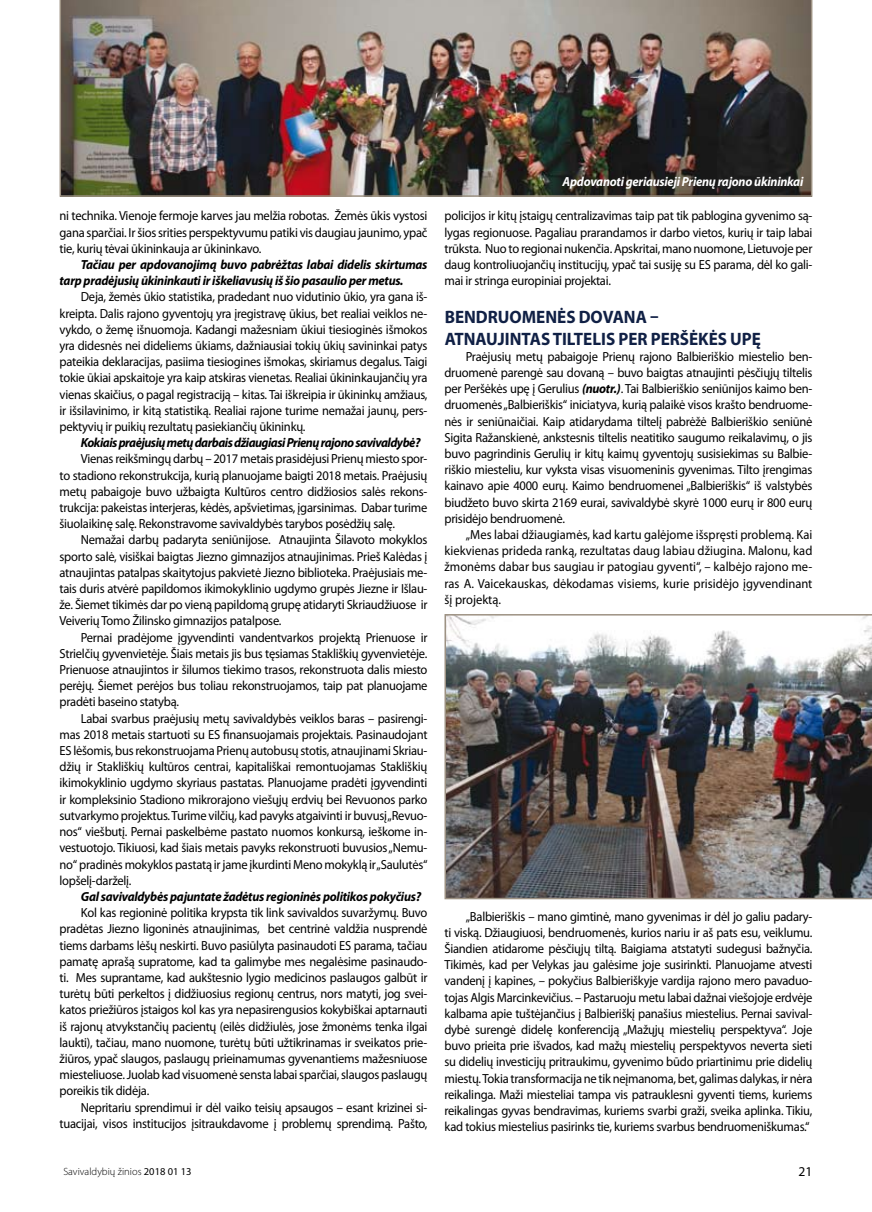
<style>
.page{position:relative;width:872px;height:1212px;background:#fff}
.page>*{position:absolute;margin:0;border:0;box-sizing:border-box;transform-origin:0 0}
.t1{font:700 18px/21.6px "Myriad Pro";color:#102045;scale:.95 1}
.t2{font:13.5px "Myriad Pro";color:#000}
.t3{font:13.2px/16.2px "Myriad Pro";letter-spacing:-.02em;color:#000;text-align:justify;scale:.95 1}
.t4{font:italic 700 13.2px/16.2px "Myriad Pro";letter-spacing:-.02em;color:#000;scale:.95 1}
.t5{font:italic 700 13.2px "Myriad Pro";letter-spacing:-.04em;color:#000;scale:.95 1}
.t6{font:italic 700 13.2px "Myriad Pro";letter-spacing:-.02em;color:#fff;scale:.95 1}
.t7{font:300 10.5px "Myriad Pro";color:#000}
.s1{font-weight:700;font-style:italic}
.s2{font-weight:400}
</style>
<div class="page">
<img style="left:60px;top:0;width:752px;height:197px">
<img style="left:444px;top:614px;width:428px;height:285px">
<p class="t3" style="left:60px;top:208px;width:389px">ni technika. Vienoje fermoje karves jau melžia robotas. Žemės ūkis vystosi gana sparčiai. Ir šios srities perspektyvumu patiki vis daugiau jaunimo, ypač tie, kurių tėvai ūkininkauja ar ūkininkavo.</p>
<p class="t4" style="left:60px;top:256px;width:389px;text-indent:21px">Tačiau per apdovanojimą buvo pabrėžtas labai didelis skirtumas tarp pradėjusių ūkininkauti ir iškeliavusių iš šio pasaulio per metus.</p>
<p class="t3" style="left:60px;top:289px;width:389px;text-indent:21px">Deja, žemės ūkio statistika, pradedant nuo vidutinio ūkio, yra gana iš&shy;kreipta. Dalis rajono gyventojų yra įregistravę ūkius, bet realiai veiklos ne&shy;vykdo, o žemę išnuomoja. Kadangi mažesniam ūkiui tiesioginės išmokos yra didesnės nei dideliems ūkiams, dažniausiai tokių ūkių savininkai patys pateikia deklaracijas, pasiima tiesiogines išmokas, skiriamus degalus. Taigi tokie ūkiai apskaitoje yra kaip atskiras vienetas. Realiai ūkininkaujančių yra vienas skaičius, o pagal registraciją – kitas. Tai iškreipia ir ūkininkų amžiaus, ir išsilavinimo, ir kitą statistiką. Realiai rajone turime nemažai jaunų, pers&shy;pektyvių ir puikių rezultatų pasiekiančių ūkininkų.</p>
<p class="t5" style="left:81px;top:434px;width:359px">Kokiais praėjusių metų darbais džiaugiasi Prienų rajono savivaldybė?</p>
<p class="t3" style="left:60px;top:451px;width:389px;text-indent:21px">Vienas reikšmingų darbų – 2017 metais prasidėjusi Prienų miesto spor&shy;to stadiono rekonstrukcija, kurią planuojame baigti 2018 metais. Praėjusių metų pabaigoje buvo užbaigta Kultūros centro didžiosios salės rekons&shy;trukcija: pakeistas interjeras, kėdės, apšvietimas, įgarsinimas. Dabar turime šiuolaikinę salę. Rekonstravome savivaldybės tarybos posėdžių salę.</p>
<p class="t3" style="left:60px;top:532px;width:389px;text-indent:21px">Nemažai darbų padaryta seniūnijose. Atnaujinta Šilavoto mokyklos sporto salė, visiškai baigtas Jiezno gimnazijos atnaujinimas. Prieš Kalėdas į atnaujintas patalpas skaitytojus pakvietė Jiezno biblioteka. Praėjusiais me&shy;tais duris atvėrė papildomos ikimokyklinio ugdymo grupės Jiezne ir Išlau&shy;že. Šiemet tikimės dar po vieną papildomą grupę atidaryti Skriaudžiuose ir Veiverių Tomo Žilinsko gimnazijos patalpose.</p>
<p class="t3" style="left:60px;top:629px;width:389px;text-indent:21px">Pernai pradėjome įgyvendinti vandentvarkos projektą Prienuose ir Strielčių gyvenvietėje. Šiais metais jis bus tęsiamas Stakliškių gyvenvietėje.<br>Prienuose atnaujintos ir šilumos tiekimo trasos, rekonstruota dalis miesto perėjų. Šiemet perėjos bus toliau rekonstruojamos, taip pat planuojame pradėti baseino statybą.</p>
<p class="t3" style="left:60px;top:710px;width:389px;text-indent:21px">Labai svarbus praėjusių metų savivaldybės veiklos baras – pasirengi&shy;mas 2018 metais startuoti su ES finansuojamais projektais. Pasinaudojant ES lėšomis, bus rekonstruojama Prienų autobusų stotis, atnaujinami Skriau&shy;džių ir Stakliškių kultūros centrai, kapitališkai remontuojamas Stakliškių ikimokyklinio ugdymo skyriaus pastatas. Planuojame pradėti įgyvendinti ir kompleksinio Stadiono mikrorajono viešųjų erdvių bei Revuonos parko sutvarkymo projektus. Turime vilčių, kad pavyks atgaivinti ir buvusį „Revuo&shy;nos“ viešbutį. Pernai paskelbėme pastato nuomos konkursą, ieškome in&shy;vestuotojo. Tikiuosi, kad šiais metais pavyks rekonstruoti buvusios „Nemu&shy;no“ pradinės mokyklos pastatą ir jame įkurdinti Meno mokyklą ir „Saulutės“ lopšelį-darželį.</p>
<p class="t4" style="left:81px;top:888px;width:360px">Gal savivaldybės pajuntate žadėtus regioninės politikos pokyčius?</p>
<p class="t3" style="left:60px;top:904px;width:389px;text-indent:21px">Kol kas regioninė politika krypsta tik link savivaldos suvaržymų. Buvo pradėtas Jiezno ligoninės atnaujinimas, bet centrinė valdžia nusprendė tiems darbams lėšų neskirti. Buvo pasiūlyta pasinaudoti ES parama, tačiau pamatę aprašą supratome, kad ta galimybe mes negalėsime pasinaudo&shy;ti. Mes suprantame, kad aukštesnio lygio medicinos paslaugos galbūt ir turėtų būti perkeltos į didžiuosius regionų centrus, nors matyti, jog svei&shy;katos priežiūros įstaigos kol kas yra nepasirengusios kokybiškai aptarnauti iš rajonų atvykstančių pacientų (eilės didžiulės, jose žmonėms tenka ilgai laukti), tačiau, mano nuomone, turėtų būti užtikrinamas ir sveikatos prie&shy;žiūros, ypač slaugos, paslaugų prieinamumas gyvenantiems mažesniuose miesteliuose. Juolab kad visuomenė sensta labai sparčiai, slaugos paslaugų poreikis tik didėja.</p>
<p class="t3" style="left:60px;top:1099px;width:389px;text-align:right">Nepritariu sprendimui ir dėl vaiko teisių apsaugos – esant krizinei si&shy;tuacijai, visos institucijos įsitraukdavome į problemų sprendimą. Pašto,</p>
<p class="t6" style="left:562px;top:173px;width:255px">Apdovanoti geriausieji Prienų rajono ūkininkai</p>
<p class="t3" style="left:444px;top:208px;width:389px">policijos ir kitų įstaigų centralizavimas taip pat tik pablogina gyvenimo są&shy;lygas regionuose. Pagaliau prarandamos ir darbo vietos, kurių ir taip labai trūksta. Nuo to regionai nukenčia. Apskritai, mano nuomone, Lietuvoje per daug kontroliuojančių institucijų, ypač tai susiję su ES parama, dėl ko gali&shy;mai ir stringa europiniai projektai.</p>
<h1 class="t1" style="left:445px;top:306px;width:334px">BENDRUOMENĖS DOVANA –<br>ATNAUJINTAS TILTELIS PER PERŠĖKĖS UPĘ</h1>
<p class="t3" style="left:444px;top:348px;width:389px;text-indent:21px">Praėjusių metų pabaigoje Prienų rajono Balbieriškio miestelio ben&shy;druomenė parengė sau dovaną – buvo baigtas atnaujinti pėsčiųjų tiltelis per Peršėkės upę į Gerulius <span class="s1">(nuotr.)</span>. Tai Balbieriškio seniūnijos kaimo ben&shy;druomenės „Balbieriškis“ iniciatyva, kurią palaikė visos krašto bendruome&shy;nės ir seniūnaičiai. Kaip atidarydama tiltelį pabrėžė Balbieriškio seniūnė Sigita Ražanskienė, ankstesnis tiltelis neatitiko saugumo reikalavimų, o jis buvo pagrindinis Gerulių ir kitų kaimų gyventojų susisiekimas su Balbie&shy;riškio miesteliu, kur vyksta visas visuomeninis gyvenimas. Tilto įrengimas kainavo apie 4000 eurų. Kaimo bendruomenei „Balbieriškis“ iš valstybės biudžeto buvo skirta 2169 eurai, savivaldybė skyrė 1000 eurų ir 800 eurų prisidėjo bendruomenė.</p>
<p class="t3" style="left:444px;top:526px;width:389px;text-indent:21px">„Mes labai džiaugiamės, kad kartu galėjome išspręsti problemą. Kai kiekvienas prideda ranką, rezultatas daug labiau džiugina. Malonu, kad žmonėms dabar bus saugiau ir patogiau gyventi“, – kalbėjo rajono me&shy;ras A. Vaicekauskas, dėkodamas visiems, kurie prisidėjo įgyvendinant šį projektą.</p>
<p class="t3" style="left:444px;top:908px;width:389px;text-indent:21px">„Balbieriškis – mano gimtinė, mano gyvenimas ir dėl jo galiu padary&shy;ti viską. Džiaugiuosi, bendruomenės, kurios nariu ir aš pats esu, veiklumu.<br>Šiandien atidarome pėsčiųjų tiltą. Baigiama atstatyti sudegusi bažnyčia.<br>Tikimės, kad per Velykas jau galėsime joje susirinkti. Planuojame atvesti vandenį į kapines, – pokyčius Balbieriškyje vardija rajono mero pavaduo&shy;tojas Algis Marcinkevičius. – Pastaruoju metu labai dažnai viešojoje erdvėje kalbama apie tuštėjančius į Balbieriškį panašius miestelius. Pernai savival&shy;dybė surengė didelę konferenciją „Mažųjų miestelių perspektyva“. Joje buvo prieita prie išvados, kad mažų miestelių perspektyvos neverta sieti su didelių investicijų pritraukimu, gyvenimo būdo priartinimu prie didelių miestų. Tokia transformacija ne tik neįmanoma, bet, galimas dalykas, ir nėra reikalinga. Maži miesteliai tampa vis patrauklesni gyventi tiems, kuriems reikalingas gyvas bendravimas, kuriems svarbi graži, sveika aplinka. Tikiu, kad tokius miestelius pasirinks tie, kuriems svarbus bendruomeniškumas.“</p>
<p class="t7" style="left:63px;top:1165px;width:130px">Savivaldybių žinios <span class="s2">2018 01 13</span></p>
<p class="t2" style="left:798px;top:1163px;width:15px">21</p>
</div>
